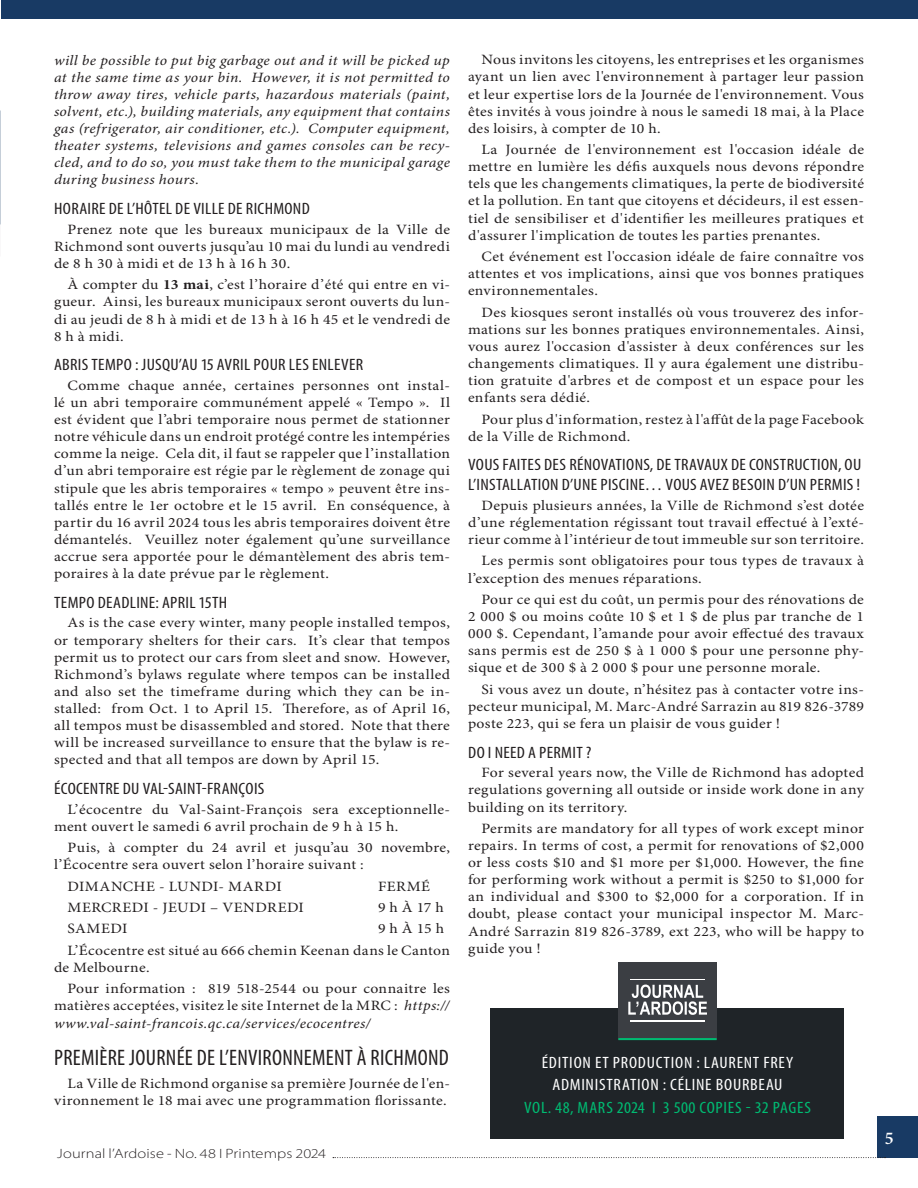
<style>
.page{position:relative;width:918px;height:1188px;background:#fff}
.page>*{position:absolute;margin:0;border:0;box-sizing:border-box;transform-origin:0 0}
.t1{font:condensed 22.5px "Myriad Pro";letter-spacing:.01em;color:#231f20}
.t2{font:600 18px "Minion Pro";color:#fff}
.t3{font:condensed 16.5px/19.8px "Myriad Pro";letter-spacing:.015em;color:#231f20;scale:1.1 1}
.t4{font:condensed 16.5px/22.6px "Myriad Pro";letter-spacing:.04em;color:#fff;text-align:center;scale:1.1 1}
.t5{font:condensed 16.5px "Myriad Pro";letter-spacing:.035em;color:#00bb72;scale:1.1 1}
.t6{font:14.25px/17.1px "Minion Pro";letter-spacing:.02em;color:#231f20;text-align:justify;scale:1.1 1}
.t7{font:italic 14.25px/17.1px "Minion Pro";letter-spacing:.02em;color:#231f20;text-align:justify;scale:1.1 1}
.t8{font:300 semi-expanded 13.5px "Myriad Pro";letter-spacing:.005em;color:#231f20;scale:1.1 1}
.s1{font-weight:700}
.s2{font-style:normal}
</style>
<div class="page">
<div style="left:877px;top:1117px;width:41px;height:41px;background:#183a64"></div>
<div style="left:2px;top:0;width:916px;height:19px;background:#183a64"></div>
<svg style="left:333px;top:1157px;width:553px;height:1px"></svg>
<div style="left:491px;top:1008px;width:353px;height:130px;background:#1f2428"></div>
<div style="left:619px;top:963px;width:97px;height:75px;background:#3b3e43"></div>
<img style="left:632px;top:985px;width:71px;height:30px">
<img style="left:631px;top:979px;width:73px;height:1px">
<img style="left:631px;top:1020px;width:73px;height:1px">
<hr style="left:618px;top:1038px;width:99px;height:2px;background:#00bb72">
<p class="t7" style="left:54px;top:52px;width:362px">will be possible to put big garbage out and it will be picked up at the same time as your bin. However, it is not permitted to throw away tires, vehicle parts, hazardous materials (paint, solvent, etc.), building materials, any equipment that contains gas (refrigerator, air conditioner, etc.). Computer equipment, theater systems, televisions and games consoles can be recy&shy;cled, and to do so, you must take them to the municipal garage during business hours.</p>
<p class="t3" style="left:54px;top:199px;width:234px">HORAIRE DE L’HÔTEL DE VILLE DE RICHMOND</p>
<p class="t6" style="left:54px;top:221px;width:362px;text-indent:13px">Prenez note que les bureaux municipaux de la Ville de Richmond sont ouverts jusqu’au 10 mai du lundi au vendredi de 8 h 30 à midi et de 13 h à 16 h 30.</p>
<p class="t6" style="left:54px;top:277px;width:362px;text-indent:14px">À compter du <span class="s1">13 mai</span>, c’est l’horaire d’été qui entre en vi&shy;gueur. Ainsi, les bureaux municipaux seront ouverts du lun&shy;di au jeudi de 8 h à midi et de 13 h à 16 h 45 et le vendredi de 8 h à midi.</p>
<p class="t3" style="left:54px;top:355px;width:282px">ABRIS TEMPO : JUSQU’AU 15 AVRIL POUR LES ENLEVER</p>
<p class="t6" style="left:54px;top:377px;width:362px;text-indent:14px">Comme chaque année, certaines personnes ont instal&shy;lé un abri temporaire communément appelé « Tempo ». Il est évident que l’abri temporaire nous permet de stationner notre véhicule dans un endroit protégé contre les intempéries comme la neige. Cela dit, il faut se rappeler que l’installation d’un abri temporaire est régie par le règlement de zonage qui stipule que les abris temporaires « tempo » peuvent être ins&shy;tallés entre le 1er octobre et le 15 avril. En conséquence, à partir du 16 avril 2024 tous les abris temporaires doivent être démantelés. Veuillez noter également qu’une surveillance accrue sera apportée pour le démantèlement des abris tem&shy;poraires à la date prévue par le règlement.</p>
<p class="t3" style="left:54px;top:593px;width:159px">TEMPO DEADLINE: APRIL 15TH</p>
<p class="t6" style="left:54px;top:615px;width:362px;text-indent:14px">As is the case every winter, many people installed tempos, or temporary shelters for their cars. It’s clear that tempos permit us to protect our cars from sleet and snow. However, Richmond’s bylaws regulate where tempos can be installed and also set the timeframe during which they can be in&shy;stalled: from Oct. 1 to April 15. Therefore, as of April 16, all tempos must be disassembled and stored. Note that there will be increased surveillance to ensure that the bylaw is re&shy;spected and that all tempos are down by April 15.</p>
<p class="t3" style="left:54px;top:779px;width:193px">ÉCOCENTRE DU VAL-SAINT-FRANÇOIS</p>
<p class="t6" style="left:54px;top:801px;width:362px;text-indent:14px">L’écocentre du Val-Saint-François sera exceptionnelle&shy;ment ouvert le samedi 6 avril prochain de 9 h à 15 h.</p>
<p class="t6" style="left:54px;top:840px;width:362px;text-indent:13px">Puis, à compter du 24 avril et jusqu’au 30 novembre, l’Écocentre sera ouvert selon l’horaire suivant :</p>
<p class="t6" style="left:67px;top:878px;width:196px">DIMANCHE - LUNDI- MARDI</p>
<p class="t6" style="left:378px;top:878px;width:49px">FERMÉ</p>
<p class="t6" style="left:67px;top:899px;width:216px">MERCREDI - JEUDI – VENDREDI</p>
<p class="t6" style="left:378px;top:899px;width:61px">9 h À 17 h</p>
<p class="t6" style="left:67px;top:921px;width:56px">SAMEDI</p>
<p class="t6" style="left:67px;top:919px;width:349px;line-height:21.5px;text-indent:311px">9 h À 15 h<br>L’Écocentre est situé au 666 chemin Keenan dans le Canton</p>
<p class="t6" style="left:67px;top:957px;width:349px;line-height:21.5px;text-indent:-13px">de Melbourne.<br>Pour information : 819 518-2544 ou pour connaitre les</p>
<p class="t7" style="left:54px;top:998px;width:362px"><span class="s2">matières acceptées, visitez le site Internet de la MRC :</span> https:// www.val-saint-francois.qc.ca/services/ecocentres/</p>
<h1 class="t1" style="left:54px;top:1046px;width:396px">PREMIÈRE JOURNÉE DE L’ENVIRONNEMENT À RICHMOND</h1>
<p class="t6" style="left:54px;top:1075px;width:362px;text-align:right">La Ville de Richmond organise sa première Journée de l'en&shy;vironnement le 18 mai avec une programmation florissante.</p>
<p class="t8" style="left:57px;top:1146px;width:246px">Journal l’Ardoise - No. 48 I Printemps 2024</p>
<p class="t6" style="left:468px;top:52px;width:362px;text-indent:13px">Nous invitons les citoyens, les entreprises et les organismes ayant un lien avec l'environnement à partager leur passion et leur expertise lors de la Journée de l'environnement. Vous êtes invités à vous joindre à nous le samedi 18 mai, à la Place des loisirs, à compter de 10 h.</p>
<p class="t6" style="left:468px;top:142px;width:362px;text-indent:14px">La Journée de l'environnement est l'occasion idéale de mettre en lumière les défis auxquels nous devons répondre tels que les changements climatiques, la perte de biodiversité et la pollution. En tant que citoyens et décideurs, il est essen&shy;tiel de sensibiliser et d'identifier les meilleures pratiques et d'assurer l'implication de toutes les parties prenantes.</p>
<p class="t6" style="left:468px;top:249px;width:362px;text-indent:13px">Cet événement est l'occasion idéale de faire connaître vos attentes et vos implications, ainsi que vos bonnes pratiques environnementales.</p>
<p class="t6" style="left:468px;top:304px;width:362px;text-indent:13px">Des kiosques seront installés où vous trouverez des infor&shy;mations sur les bonnes pratiques environnementales. Ainsi, vous aurez l'occasion d'assister à deux conférences sur les changements climatiques. Il y aura également une distribu&shy;tion gratuite d'arbres et de compost et un espace pour les enfants sera dédié.</p>
<p class="t6" style="left:468px;top:411px;width:361px;text-indent:13px">Pour plus d'information, restez à l'affût de la page Facebook de la Ville de Richmond.</p>
<p class="t3" style="left:468px;top:455px;width:359px">VOUS FAITES DES RÉNOVATIONS, DE TRAVAUX DE CONSTRUCTION, OU<br>L’INSTALLATION D’UNE PISCINE… VOUS AVEZ BESOIN D’UN PERMIS !</p>
<p class="t6" style="left:468px;top:497px;width:362px;text-indent:14px">Depuis plusieurs années, la Ville de Richmond s’est dotée d’une réglementation régissant tout travail effectué à l’exté&shy;rieur comme à l’intérieur de tout immeuble sur son territoire.</p>
<p class="t6" style="left:468px;top:553px;width:361px;text-indent:13px">Les permis sont obligatoires pour tous types de travaux à l’exception des menues réparations.</p>
<p class="t6" style="left:468px;top:591px;width:362px;text-indent:13px">Pour ce qui est du coût, un permis pour des rénovations de 2 000 $ ou moins coûte 10 $ et 1 $ de plus par tranche de 1<br>000 $. Cependant, l’amande pour avoir effectué des travaux sans permis est de 250 $ à 1 000 $ pour une personne phy&shy;sique et de 300 $ à 2 000 $ pour une personne morale.</p>
<p class="t6" style="left:468px;top:681px;width:362px;text-indent:13px">Si vous avez un doute, n’hésitez pas à contacter votre ins&shy;pecteur municipal, M. Marc-André Sarrazin au 819 826-3789 poste 223, qui se fera un plaisir de vous guider !</p>
<p class="t3" style="left:468px;top:743px;width:114px">DO I NEED A PERMIT ?</p>
<p class="t6" style="left:468px;top:765px;width:362px;text-indent:13px">For several years now, the Ville de Richmond has adopted regulations governing all outside or inside work done in any building on its territory.</p>
<p class="t6" style="left:468px;top:820px;width:362px;text-indent:13px">Permits are mandatory for all types of work except minor repairs. In terms of cost, a permit for renovations of $2,000 or less costs $10 and $1 more per $1,000. However, the fine for performing work without a permit is $250 to $1,000 for an individual and $300 to $2,000 for a corporation. If in doubt, please contact your municipal inspector M. Marc-André Sarrazin 819 826-3789, ext 223, who will be happy to guide you !</p>
<p class="t4" style="left:542px;top:1051px;width:230px">ÉDITION ET PRODUCTION : LAURENT FREY<br>ADMINISTRATION : CÉLINE BOURBEAU</p>
<p class="t5" style="left:524px;top:1099px;width:262px">VOL. 48, MARS 2024 I 3 500 COPIES - 32 PAGES</p>
<p class="t2" style="left:885px;top:1127px;width:10px">5</p>
</div>
